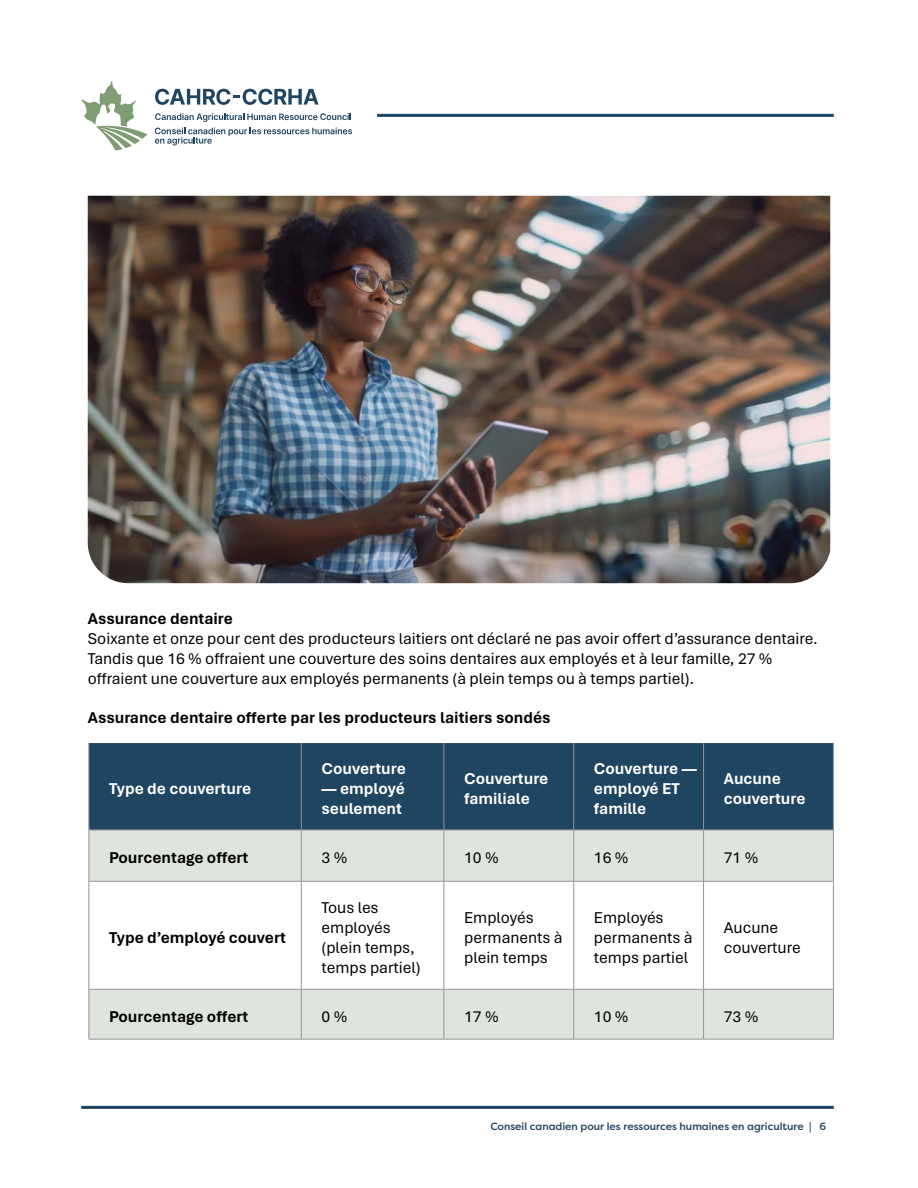
<style>
.page{position:relative;width:918px;height:1188px;background:#fff}
.page>*{position:absolute;margin:0;border:0;box-sizing:border-box;transform-origin:0 0}
.t1{font:16.5px/19.8px "Aptos";color:#000}
.t2{font:700 16.5px "Aptos";color:#000}
.t3{font:700 16.5px/19.8px "Aptos";color:#fff}
.t4{font:500 10.5px "Filson Pro";color:#1f4561}
</style>
<div class="page">
<svg style="left:155px;top:113px;width:197px;height:32px"></svg>
<svg style="left:155px;top:89px;width:164px;height:16px"></svg>
<svg style="left:80px;top:80px;width:68px;height:70px"></svg>
<hr style="left:377px;top:114px;width:457px;height:3px;background:#1f4562">
<hr style="left:81px;top:1106px;width:753px;height:3px;background:#1f4562">
<img style="left:88px;top:196px;width:742px;height:387px">
<div style="left:89px;top:743px;width:744px;height:87px;background:#1f4561"></div>
<svg style="left:89px;top:831px;width:744px;height:208px"></svg>
<hr style="left:301px;top:743px;width:1px;height:87px;background:#939598">
<hr style="left:88px;top:830px;width:213px;height:1px;background:#939598">
<hr style="left:301px;top:830px;width:143px;height:1px;background:#939598">
<hr style="left:301px;top:830px;width:1px;height:51px;background:#939598">
<hr style="left:444px;top:830px;width:130px;height:1px;background:#939598">
<hr style="left:574px;top:830px;width:130px;height:1px;background:#939598">
<hr style="left:704px;top:830px;width:130px;height:1px;background:#939598">
<hr style="left:88px;top:881px;width:213px;height:1px;background:#939598">
<hr style="left:301px;top:881px;width:143px;height:1px;background:#939598">
<hr style="left:301px;top:882px;width:1px;height:107px;background:#939598">
<hr style="left:444px;top:881px;width:130px;height:1px;background:#939598">
<hr style="left:574px;top:881px;width:130px;height:1px;background:#939598">
<hr style="left:704px;top:881px;width:130px;height:1px;background:#939598">
<hr style="left:88px;top:989px;width:213px;height:1px;background:#939598">
<hr style="left:301px;top:989px;width:143px;height:1px;background:#939598">
<hr style="left:301px;top:990px;width:1px;height:49px;background:#939598">
<hr style="left:444px;top:989px;width:130px;height:1px;background:#939598">
<hr style="left:574px;top:989px;width:130px;height:1px;background:#939598">
<hr style="left:704px;top:989px;width:130px;height:1px;background:#939598">
<hr style="left:88px;top:1039px;width:213px;height:1px;background:#939598">
<hr style="left:301px;top:1039px;width:143px;height:1px;background:#939598">
<hr style="left:444px;top:1039px;width:130px;height:1px;background:#939598">
<hr style="left:574px;top:1039px;width:130px;height:1px;background:#939598">
<hr style="left:704px;top:1039px;width:130px;height:1px;background:#939598">
<hr style="left:88px;top:743px;width:1px;height:87px;background:#939598">
<hr style="left:444px;top:743px;width:1px;height:87px;background:#939598">
<hr style="left:573px;top:743px;width:1px;height:87px;background:#939598">
<hr style="left:703px;top:743px;width:1px;height:87px;background:#939598">
<hr style="left:833px;top:743px;width:1px;height:87px;background:#939598">
<hr style="left:88px;top:830px;width:1px;height:51px;background:#939598">
<hr style="left:444px;top:830px;width:1px;height:51px;background:#939598">
<hr style="left:573px;top:830px;width:1px;height:51px;background:#939598">
<hr style="left:703px;top:830px;width:1px;height:51px;background:#939598">
<hr style="left:833px;top:830px;width:1px;height:51px;background:#939598">
<hr style="left:88px;top:882px;width:1px;height:107px;background:#939598">
<hr style="left:444px;top:882px;width:1px;height:107px;background:#939598">
<hr style="left:573px;top:882px;width:1px;height:107px;background:#939598">
<hr style="left:703px;top:882px;width:1px;height:107px;background:#939598">
<hr style="left:833px;top:882px;width:1px;height:107px;background:#939598">
<hr style="left:88px;top:990px;width:1px;height:49px;background:#939598">
<hr style="left:444px;top:990px;width:1px;height:49px;background:#939598">
<hr style="left:573px;top:990px;width:1px;height:49px;background:#939598">
<hr style="left:703px;top:990px;width:1px;height:49px;background:#939598">
<hr style="left:833px;top:990px;width:1px;height:49px;background:#939598">
<p class="t2" style="left:88px;top:607px;width:147px">Assurance dentaire</p>
<p class="t1" style="left:88px;top:628px;width:731px">Soixante et onze pour cent des producteurs laitiers ont déclaré ne pas avoir offert d’assurance dentaire.<br>Tandis que 16 % offraient une couverture des soins dentaires aux employés et à leur famille, 27 % offraient une couverture aux employés permanents (à plein temps ou à temps partiel).</p>
<p class="t2" style="left:88px;top:706px;width:464px">Assurance dentaire offerte par les producteurs laitiers sondés</p>
<p class="t3" style="left:109px;top:778px;width:144px">Type de couverture</p>
<p class="t3" style="left:322px;top:759px;width:86px">Couverture</p>
<p class="t3" style="left:322px;top:778px;width:85px">— employé seulement</p>
<p class="t3" style="left:464px;top:768px;width:86px">Couverture familiale</p>
<p class="t3" style="left:594px;top:759px;width:104px">Couverture — employé ET famille</p>
<p class="t3" style="left:724px;top:768px;width:83px">Aucune couverture</p>
<p class="t2" style="left:109px;top:847px;width:141px">Pourcentage offert</p>
<p class="t1" style="left:322px;top:847px;width:27px">3 %</p>
<p class="t1" style="left:464px;top:847px;width:36px">10 %</p>
<p class="t1" style="left:594px;top:847px;width:36px">16 %</p>
<p class="t1" style="left:724px;top:847px;width:36px">71 %</p>
<p class="t2" style="left:109px;top:926px;width:178px">Type d’employé couvert</p>
<p class="t1" style="left:322px;top:897px;width:71px">Tous les employés</p>
<p class="t1" style="left:322px;top:937px;width:101px">(plein temps, temps partiel)</p>
<p class="t1" style="left:464px;top:907px;width:100px">Employés permanents à plein temps</p>
<p class="t1" style="left:594px;top:907px;width:100px">Employés permanents à temps partiel</p>
<p class="t1" style="left:724px;top:917px;width:78px">Aucune couverture</p>
<p class="t2" style="left:109px;top:1005px;width:141px">Pourcentage offert</p>
<p class="t1" style="left:322px;top:1006px;width:27px">0 %</p>
<p class="t1" style="left:464px;top:1006px;width:36px">17 %</p>
<p class="t1" style="left:594px;top:1006px;width:36px">10 %</p>
<p class="t1" style="left:724px;top:1006px;width:36px">73 %</p>
<p class="t4" style="left:559px;top:1119px;width:269px">Canadian Agricultural Human Resource Council | 6</p>
<p class="t4" style="left:490px;top:1119px;width:315px">Conseil canadien pour les ressources humaines en agriculture</p>
</div>
